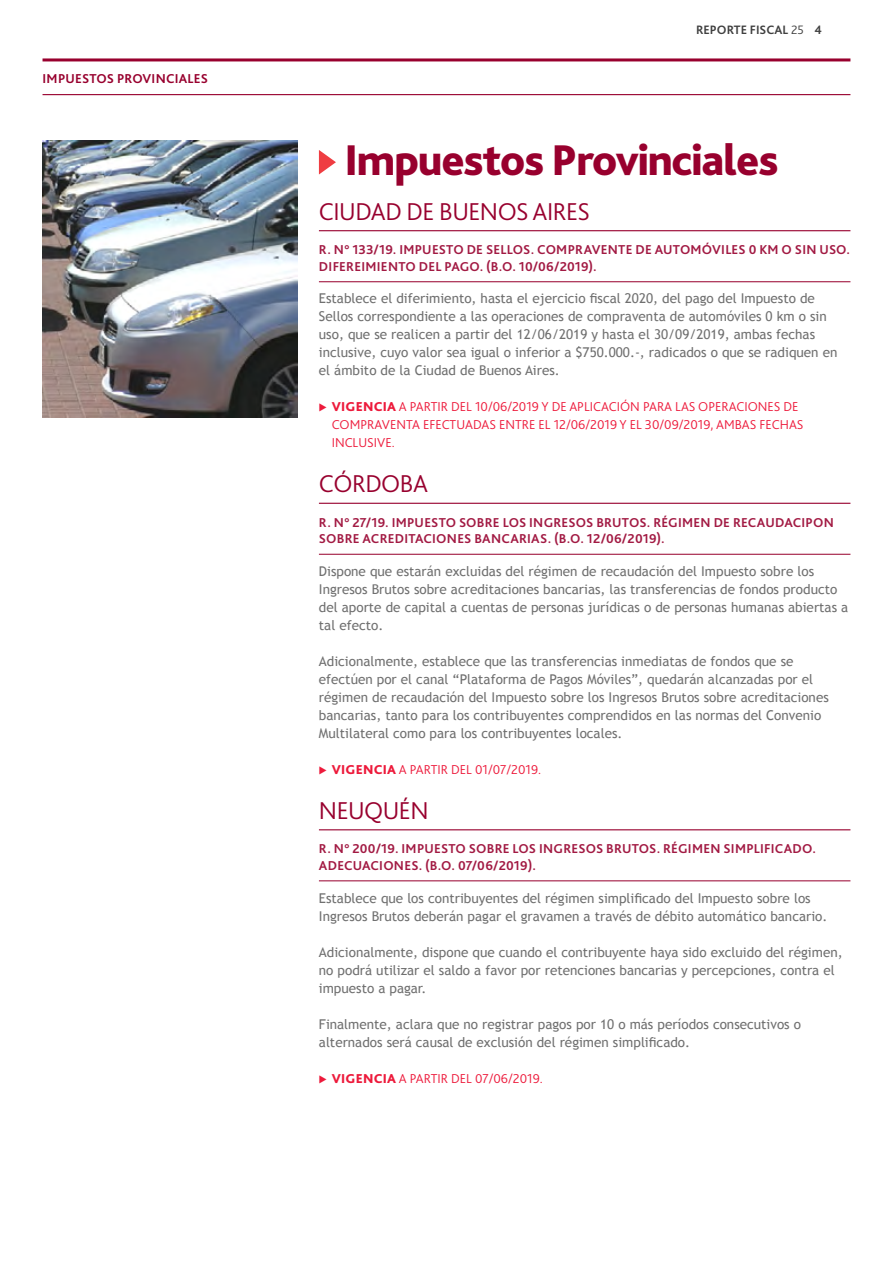
<style>
.page{position:relative;width:893px;height:1263px;background:#fff}
.page>*{position:absolute;margin:0;border:0;box-sizing:border-box;transform-origin:0 0}
.t1{font:800 45px "Bliss Pro";letter-spacing:-.025em;color:#98002e}
.t2{font:300 25.5px "Bliss Pro";letter-spacing:-.02em;color:#98002e}
.t3{font:13.5px/18px "Trebuchet MS";color:#707070}
.t4{font:700 13.5px/16.5px "Bliss Pro";letter-spacing:.02em;color:#a21a43}
.t5{font:300 13.5px/18px "Bliss Pro";color:#ed1a3b}
.t6{font:700 13.5px "Bliss Pro";letter-spacing:.015em;color:#98002e}
.t7{font:700 12.75px "Bliss Pro";color:#404040}
.s1{font-weight:300}
.s2{font-weight:800}
</style>
<div class="page">
<img style="left:43px;top:141px;width:254px;height:276px">
<svg style="left:319px;top:150px;width:17px;height:24px"></svg>
<hr style="left:319px;top:230px;width:531px;height:1px;background:#98002e">
<hr style="left:319px;top:281px;width:531px;height:1px;background:#a21a43">
<hr style="left:319px;top:503px;width:531px;height:1px;background:#98002e">
<hr style="left:319px;top:554px;width:531px;height:1px;background:#a21a43">
<hr style="left:319px;top:829px;width:531px;height:1px;background:#98002e">
<hr style="left:319px;top:880px;width:531px;height:1px;background:#a21a43">
<hr style="left:43px;top:58px;width:807px;height:3px;background:#98002e">
<hr style="left:43px;top:94px;width:807px;height:1px;background:#98002e">
<p class="t6" style="left:43px;top:71px;width:167px">IMPUESTOS PROVINCIALES</p>
<p class="t7" style="left:696px;top:22px;width:127px">REPORTE FISCAL <span class="s1">25</span> 4</p>
<h1 class="t1" style="left:344px;top:132px;width:435px">Impuestos Provinciales</h1>
<h2 class="t2" style="left:319px;top:195px;width:273px">CIUDAD DE BUENOS AIRES</h2>
<p class="t4" style="left:319px;top:241px;width:533px">R. N° 133/19. IMPUESTO DE SELLOS. COMPRAVENTE DE AUTOMÓVILES 0 KM O SIN USO.<br>DIFEREIMIENTO DEL PAGO. (B.O. 10/06/2019).</p>
<p class="t3" style="left:319px;top:290px;width:520px">Establece el diferimiento, hasta el ejercicio fiscal 2020, del pago del Impuesto de Sellos correspondiente a las operaciones de compraventa de automóviles 0 km o sin uso, que se realicen a partir del 12/06/2019 y hasta el 30/09/2019, ambas fechas inclusive, cuyo valor sea igual o inferior a $750.000.-, radicados o que se radiquen en el ámbito de la Ciudad de Buenos Aires.</p>
<p class="t5" style="left:332px;top:398px;width:473px"><span class="s2">VIGENCIA</span> A PARTIR DEL 10/06/2019 Y DE APLICACIÓN PARA LAS OPERACIONES DE<br>COMPRAVENTA EFECTUADAS ENTRE EL 12/06/2019 Y EL 30/09/2019, AMBAS FECHAS<br>INCLUSIVE.</p>
<h2 class="t2" style="left:319px;top:468px;width:111px">CÓRDOBA</h2>
<p class="t4" style="left:319px;top:513px;width:516px">R. N° 27/19. IMPUESTO SOBRE LOS INGRESOS BRUTOS. RÉGIMEN DE RECAUDACIPON<br>SOBRE ACREDITACIONES BANCARIAS. (B.O. 12/06/2019).</p>
<p class="t3" style="left:319px;top:562px;width:531px">Dispone que estarán excluidas del régimen de recaudación del Impuesto sobre los Ingresos Brutos sobre acreditaciones bancarias, las transferencias de fondos producto del aporte de capital a cuentas de personas jurídicas o de personas humanas abiertas a tal efecto.</p>
<p class="t3" style="left:319px;top:652px;width:511px">Adicionalmente, establece que las transferencias inmediatas de fondos que se efectúen por el canal “Plataforma de Pagos Móviles”, quedarán alcanzadas por el régimen de recaudación del Impuesto sobre los Ingresos Brutos sobre acreditaciones bancarias, tanto para los contribuyentes comprendidos en las normas del Convenio Multilateral como para los contribuyentes locales.</p>
<p class="t5" style="left:332px;top:760px;width:211px"><span class="s2">VIGENCIA</span> A PARTIR DEL 01/07/2019.</p>
<h2 class="t2" style="left:319px;top:794px;width:111px">NEUQUÉN</h2>
<p class="t4" style="left:319px;top:840px;width:499px">R. N° 200/19. IMPUESTO SOBRE LOS INGRESOS BRUTOS. RÉGIMEN SIMPLIFICADO.<br>ADECUACIONES. (B.O. 07/06/2019).</p>
<p class="t3" style="left:319px;top:889px;width:510px">Establece que los contribuyentes del régimen simplificado del Impuesto sobre los<br>Ingresos Brutos deberán pagar el gravamen a través de débito automático bancario.</p>
<p class="t3" style="left:319px;top:943px;width:525px">Adicionalmente, dispone que cuando el contribuyente haya sido excluido del régimen, no podrá utilizar el saldo a favor por retenciones bancarias y percepciones, contra el impuesto a pagar.</p>
<p class="t3" style="left:319px;top:1015px;width:484px">Finalmente, aclara que no registrar pagos por 10 o más períodos consecutivos o alternados será causal de exclusión del régimen simplificado.</p>
<p class="t5" style="left:332px;top:1069px;width:213px"><span class="s2">VIGENCIA</span> A PARTIR DEL 07/06/2019.</p>
</div>
